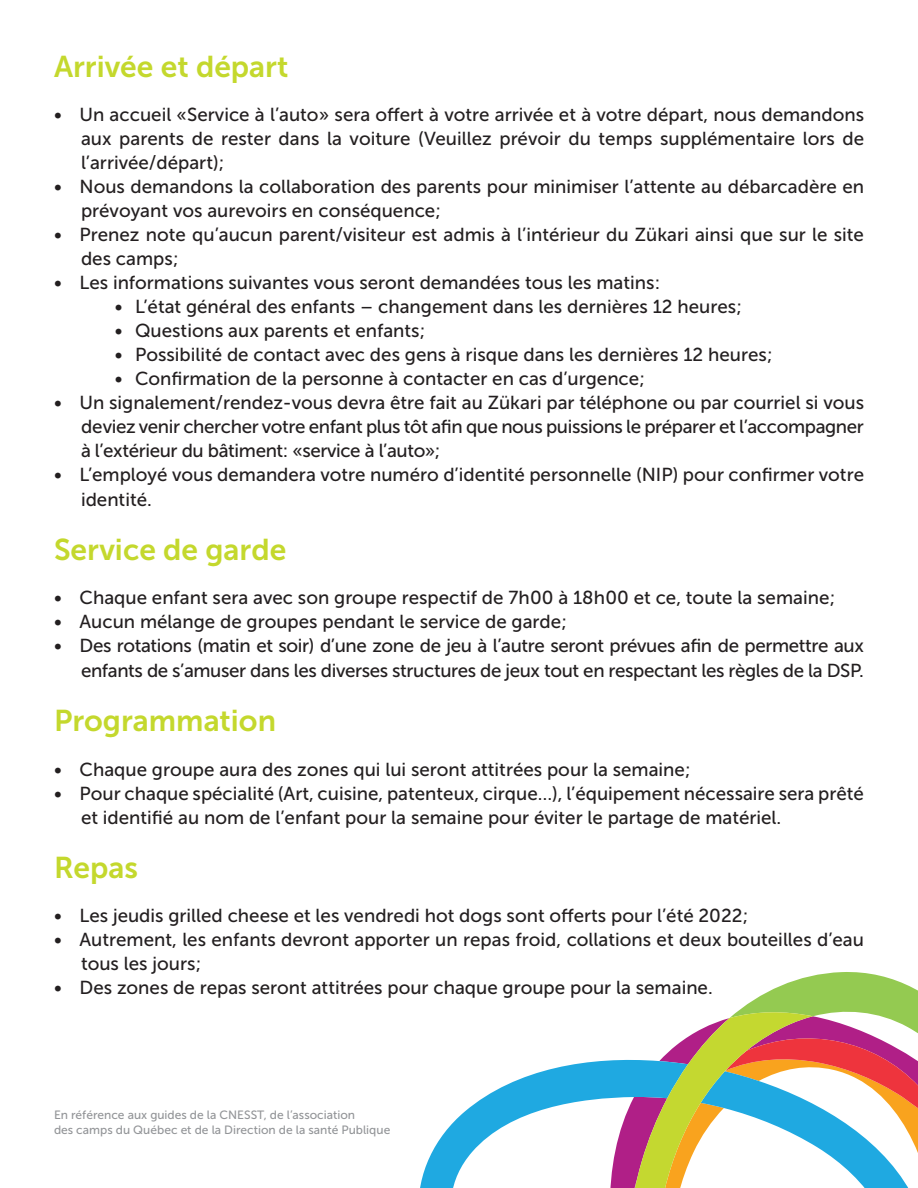
<style>
.page{position:relative;width:918px;height:1188px;background:#fff}
.page>*{position:absolute;margin:0;border:0;box-sizing:border-box;transform-origin:0 0}
.t1{font:30px "Museo Sans 700";color:#c4d82d}
.t2{font:18.75px/24px "Museo Sans 500";color:#231f20}
.t3{font:18.75px/25.2px "Museo Sans 500";letter-spacing:-.02em;color:#231f20;text-align:right}
.t4{font:12px/14.4px "Museo Sans 500";color:#939598}
</style>
<div class="page">
<svg style="left:420px;top:1061px;width:179px;height:127px"></svg>
<svg style="left:599px;top:972px;width:319px;height:216px"></svg>
<h1 class="t1" style="left:54px;top:49px;width:236px">Arrivée et départ</h1>
<p class="t2" style="left:81px;top:102px;width:785px;text-align:justify;text-indent:-27px">• Un accueil « Service à l’auto » sera offert à votre arrivée et à votre départ, nous demandons aux parents de rester dans la voiture (Veuillez prévoir du temps supplémentaire lors de l’arrivée/départ) ;</p>
<p class="t2" style="left:81px;top:174px;width:785px;text-indent:-27px">• Nous demandons la collaboration des parents pour minimiser l’attente au débarcadère en prévoyant vos aurevoirs en conséquence ;</p>
<p class="t2" style="left:81px;top:222px;width:785px;text-indent:-27px">• Prenez note qu’aucun parent/visiteur est admis à l’intérieur du Zükari ainsi que sur le site des camps ;</p>
<p class="t2" style="left:54px;top:270px;width:608px">• Les informations suivantes vous seront demandées tous les matins :</p>
<p class="t2" style="left:115px;top:294px;width:629px">• L’état général des enfants – changement dans les dernières 12 heures ;</p>
<p class="t2" style="left:115px;top:318px;width:312px">• Questions aux parents et enfants ;</p>
<p class="t2" style="left:115px;top:342px;width:659px">• Possibilité de contact avec des gens à risque dans les dernières 12 heures ;</p>
<p class="t2" style="left:115px;top:366px;width:532px">• Confirmation de la personne à contacter en cas d’urgence ;</p>
<p class="t2" style="left:81px;top:390px;width:785px;text-align:justify;text-indent:-27px">• Un signalement/rendez-vous devra être fait au Zükari par téléphone ou par courriel si vous deviez venir chercher votre enfant plus tôt afin que nous puissions le préparer et l’accompagner à l’extérieur du bâtiment : « service à l’auto » ;</p>
<p class="t2" style="left:81px;top:462px;width:785px;line-height:25.2px;text-indent:-27px">• L’employé vous demandera votre numéro d’identité personnelle (NIP) pour confirmer votre identité.</p>
<h1 class="t1" style="left:54px;top:533px;width:234px">Service de garde</h1>
<p class="t2" style="left:54px;top:586px;width:783px">• Chaque enfant sera avec son groupe respectif de 7 h 00 à 18 h 00 et ce, toute la semaine ;</p>
<p class="t2" style="left:54px;top:610px;width:515px">• Aucun mélange de groupes pendant le service de garde ;</p>
<p class="t3" style="left:54px;top:633px;width:812px">• Des rotations (matin et soir) d’une zone de jeu à l’autre seront prévues afin de permettre aux enfants de s’amuser dans les diverses structures de jeux tout en respectant les règles de la DSP.</p>
<h1 class="t1" style="left:54px;top:704px;width:224px">Programmation</h1>
<p class="t2" style="left:54px;top:757px;width:638px">• Chaque groupe aura des zones qui lui seront attitrées pour la semaine ;</p>
<p class="t2" style="left:81px;top:781px;width:784px;text-indent:-27px">• Pour chaque spécialité (Art, cuisine, patenteux, cirque…), l’équipement nécessaire sera prêté et identifié au nom de l’enfant pour la semaine pour éviter le partage de matériel.</p>
<h1 class="t1" style="left:54px;top:851px;width:86px">Repas</h1>
<p class="t2" style="left:54px;top:904px;width:696px">• Les jeudis grilled cheese et les vendredi hot dogs sont offerts pour l’été 2022 ;</p>
<p class="t2" style="left:81px;top:928px;width:785px;text-indent:-27px">• Autrement, les enfants devront apporter un repas froid, collations et deux bouteilles d’eau tous les jours ;</p>
<p class="t2" style="left:54px;top:976px;width:660px">• Des zones de repas seront attitrées pour chaque groupe pour la semaine.</p>
<p class="t4" style="left:54px;top:1108px;width:338px">En référence aux guides de la CNESST, de l’association<br>des camps du Québec et de la Direction de la santé Publique</p>
</div>
